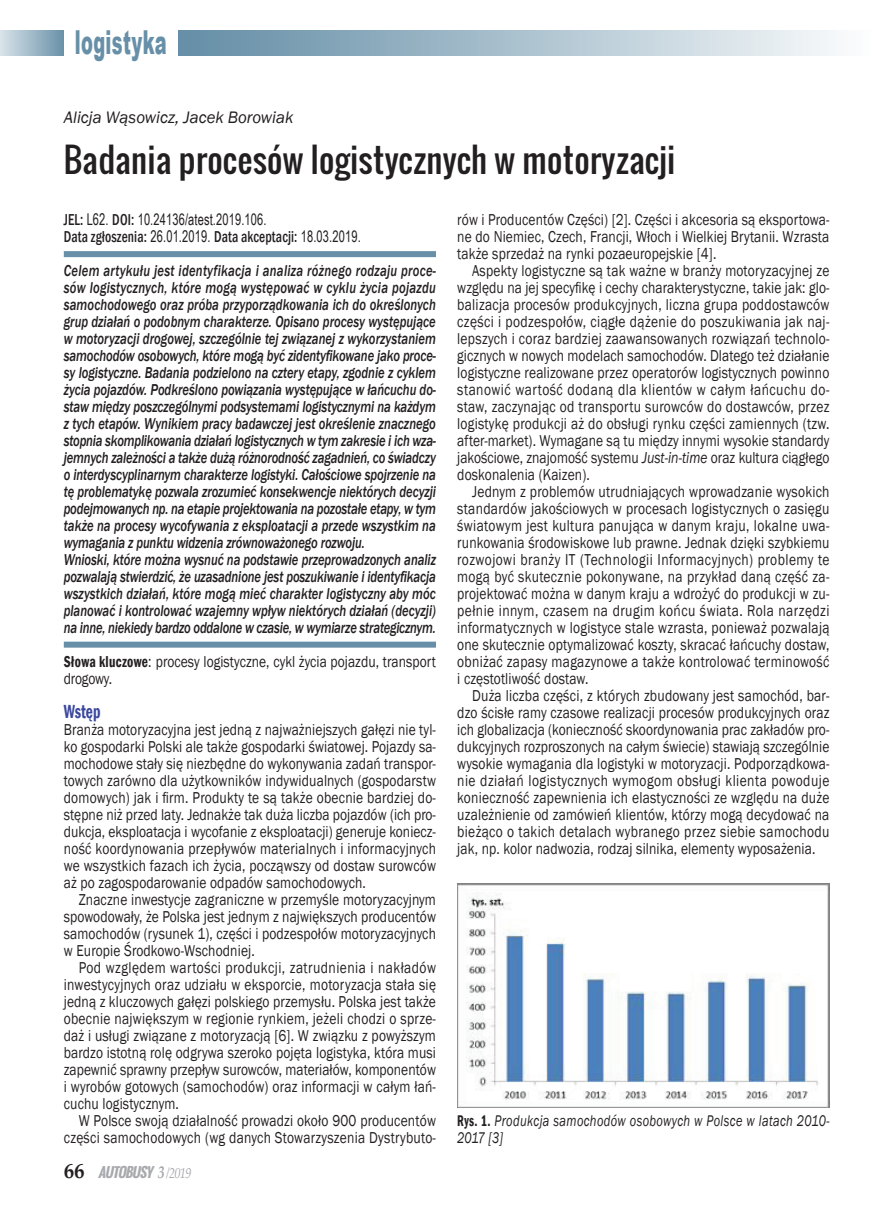
<style>
.page{position:relative;width:872px;height:1208px;background:#fff}
.page>*{position:absolute;margin:0;border:0;box-sizing:border-box;transform-origin:0 0}
.t1{font:33px "Oswald";letter-spacing:.01em;color:#231f20}
.t2{font:900 33px "Arial";letter-spacing:.02em;color:#6790a8;scale:.54 1}
.t3{font:600 condensed 19.5px "Franklin Gothic";letter-spacing:-.005em;color:#3b479d;scale:.8 1}
.t4{font:italic 17.1px "Franklin Gothic";color:#231f20}
.t5{font:16.2px/17px "Franklin Gothic";letter-spacing:.01em;color:#231f20;text-align:justify;scale:.83 1}
.t6{font:italic 500 16.2px/17px "Franklin Gothic";letter-spacing:-.005em;color:#231f20;scale:.78 1}
.t7{font:italic 500 16.2px/33.9px "Franklin Gothic";letter-spacing:.02em;color:#231f20;scale:.78 1}
.t8{font:italic 15.9px/17px "Franklin Gothic";letter-spacing:.03em;color:#231f20;scale:.78 1}
.t9{font:15.9px "Arial Narrow";letter-spacing:.01em;color:#231f20;scale:.85 1}
.t10{font:italic 700 13.5px "Oswald";color:#a8a9ad}
.s1{font-family:"Franklin Gothic";font-weight:500;font-stretch:condensed;font-size:16.2px}
.s2{font-size:16.2px}
.s3{font-style:normal;font-stretch:condensed}
.s4{font-family:"Arial Narrow";font-weight:400;font-style:normal}
.s5{font-family:"Arial Narrow";font-weight:400;font-style:normal;font-size:15.9px}
.s6{font-weight:600;font-stretch:condensed}
.s7{font-style:italic}
.s8{font-weight:600;font-style:normal;font-stretch:condensed}
.s9{font-family:"Palatino Linotype";font-style:normal;font-size:21px;color:#231f20}
.s10{font-family:"Palatino Linotype";font-size:17.1px}
.s11{font-family:"Palatino Linotype";font-weight:400;font-size:14.85px}
</style>
<div class="page">
<div style="left:0;top:30px;width:64px;height:25px;background:linear-gradient(to right,#d9e3e9,#6b93aa)"></div>
<div style="left:179px;top:30px;width:693px;height:25px;background:linear-gradient(to right,#618ca5,#fbfcfc)"></div>
<div style="left:64px;top:251px;width:372px;height:6px;background:#6790a8"></div>
<div style="left:64px;top:641px;width:372px;height:6px;background:#6790a8"></div>
<img style="left:457px;top:883px;width:372px;height:224px">
<h1 class="t2" style="left:75px;top:19px;width:172px">logistyka</h1>
<p class="t4" style="left:64px;top:107px;width:231px">Alicja Wąsowicz, Jacek Borowiak</p>
<h1 class="t1" style="left:64px;top:135px;width:613px">Badania procesów logistycznych w motoryzacji</h1>
<p class="t9" style="left:64px;top:208px;width:240px"><span class="s1">JEL:</span> <span class="s2">L62.</span> <span class="s1">DOI:</span> 10.24136/atest.2019.106.</p>
<p class="t7" style="left:64px;top:220px;width:479px"><span class="s3">Data zgłoszenia:</span> <span class="s4">26.01.2019.</span> <span class="s3">Data akceptacji:</span> <span class="s5">18.03.2019.<br></span>Celem artykułu jest identyfikacja i analiza różnego rodzaju proce-</p>
<p class="t6" style="left:64px;top:279px;width:479px">sów logistycznych, które mogą występować w cyklu życia pojazdu samochodowego oraz próba przyporządkowania ich do określonych grup działań o podobnym charakterze. Opisano procesy występujące w motoryzacji drogowej, szczególnie tej związanej z wykorzystaniem samochodów osobowych, które mogą być zidentyfikowane jako proce&shy;sy logistyczne. Badania podzielono na cztery etapy, zgodnie z cyklem życia pojazdów. Podkreślono powiązania występujące w łańcuchu do&shy;staw między poszczególnymi podsystemami logistycznymi na każdym z tych etapów. Wynikiem pracy badawczej jest określenie znacznego stopnia skomplikowania działań logistycznych w tym zakresie i ich wza&shy;jemnych zależności a także dużą różnorodność zagadnień, co świadczy o interdyscyplinarnym charakterze logistyki. Całościowe spojrzenie na tę problematykę pozwala zrozumieć konsekwencje niektórych decyzji podejmowanych np. na etapie projektowania na pozostałe etapy, w tym także na procesy wycofywania z eksploatacji a przede wszystkim na wymagania z punktu widzenia zrównoważonego rozwoju.<br>Wnioski, które można wysnuć na podstawie przeprowadzonych analiz pozwalają stwierdzić, że uzasadnione jest poszukiwanie i identyfikacja wszystkich działań, które mogą mieć charakter logistyczny aby móc planować i kontrolować wzajemny wpływ niektórych działań (decyzji) na inne, niekiedy bardzo oddalone w czasie, w wymiarze strategicznym.</p>
<p class="t5" style="left:64px;top:653px;width:450px"><span class="s6">Słowa kluczowe</span>: procesy logistyczne, cykl życia pojazdu, transport drogowy.</p>
<p class="t3" style="left:64px;top:698px;width:47px">Wstęp</p>
<p class="t5" style="left:64px;top:721px;width:450px">Branża motoryzacyjna jest jedną z najważniejszych gałęzi nie tyl&shy;ko gospodarki Polski ale także gospodarki światowej. Pojazdy sa&shy;mochodowe stały się niezbędne do wykonywania zadań transpor&shy;towych zarówno dla użytkowników indywidualnych (gospodarstw domowych) jak i firm. Produkty te są także obecnie bardziej do&shy;stępne niż przed laty. Jednakże tak duża liczba pojazdów (ich pro&shy;dukcja, eksploatacja i wycofanie z eksploatacji) generuje koniecz&shy;ność koordynowania przepływów materialnych i informacyjnych we wszystkich fazach ich życia, począwszy od dostaw surowców aż po zagospodarowanie odpadów samochodowych.</p>
<p class="t5" style="left:64px;top:891px;width:450px;text-indent:15px">Znaczne inwestycje zagraniczne w przemyśle motoryzacyjnym spowodowały, że Polska jest jednym z największych producentów samochodów (rysunek 1), części i podzespołów motoryzacyjnych w Europie Środkowo-Wschodniej.</p>
<p class="t5" style="left:64px;top:959px;width:450px;text-indent:15px">Pod względem wartości produkcji, zatrudnienia i nakładów inwestycyjnych oraz udziału w eksporcie, motoryzacja stała się jedną z kluczowych gałęzi polskiego przemysłu. Polska jest także obecnie największym w regionie rynkiem, jeżeli chodzi o sprze&shy;daż i usługi związane z motoryzacją [6]. W związku z powyższym bardzo istotną rolę odgrywa szeroko pojęta logistyka, która musi zapewnić sprawny przepływ surowców, materiałów, komponentów i wyrobów gotowych (samochodów) oraz informacji w całym łań&shy;cuchu logistycznym.</p>
<p class="t5" style="left:64px;top:1112px;width:450px;text-align:right">W Polsce swoją działalność prowadzi około 900 producentów części samochodowych (wg danych Stowarzyszenia Dystrybuto-</p>
<p class="t5" style="left:457px;top:212px;width:450px">rów i Producentów Części) [2]. Części i akcesoria są eksportowa&shy;ne do Niemiec, Czech, Francji, Włoch i Wielkiej Brytanii. Wzrasta także sprzedaż na rynki pozaeuropejskie [4].</p>
<p class="t5" style="left:457px;top:263px;width:450px;text-indent:15px">Aspekty logistyczne są tak ważne w branży motoryzacyjnej ze względu na jej specyfikę i cechy charakterystyczne, takie jak: glo&shy;balizacja procesów produkcyjnych, liczna grupa poddostawców części i podzespołów, ciągłe dążenie do poszukiwania jak naj&shy;lepszych i coraz bardziej zaawansowanych rozwiązań technolo&shy;gicznych w nowych modelach samochodów. Dlatego też działanie logistyczne realizowane przez operatorów logistycznych powinno stanowić wartość dodaną dla klientów w całym łańcuchu do&shy;staw, zaczynając od transportu surowców do dostawców, przez logistykę produkcji aż do obsługi rynku części zamiennych (tzw. after-market). Wymagane są tu między innymi wysokie standardy jakościowe, znajomość systemu <span class="s7">Just-in-time</span> oraz kultura ciągłego doskonalenia (Kaizen).</p>
<p class="t5" style="left:457px;top:483px;width:450px;text-indent:15px">Jednym z problemów utrudniających wprowadzanie wysokich standardów jakościowych w procesach logistycznych o zasięgu światowym jest kultura panująca w danym kraju, lokalne uwa&shy;runkowania środowiskowe lub prawne. Jednak dzięki szybkiemu rozwojowi branży IT (Technologii Informacyjnych) problemy te mogą być skutecznie pokonywane, na przykład daną część za&shy;projektować można w danym kraju a wdrożyć do produkcji w zu&shy;pełnie innym, czasem na drugim końcu świata. Rola narzędzi informatycznych w logistyce stale wzrasta, ponieważ pozwalają one skutecznie optymalizować koszty, skracać łańcuchy dostaw, obniżać zapasy magazynowe a także kontrolować terminowość i częstotliwość dostaw.</p>
<p class="t5" style="left:457px;top:687px;width:450px;text-indent:15px">Duża liczba części, z których zbudowany jest samochód, bar&shy;dzo ścisłe ramy czasowe realizacji procesów produkcyjnych oraz ich globalizacja (konieczność skoordynowania prac zakładów pro&shy;dukcyjnych rozproszonych na całym świecie) stawiają szczególnie wysokie wymagania dla logistyki w motoryzacji. Podporządkowa&shy;nie działań logistycznych wymogom obsługi klienta powoduje konieczność zapewnienia ich elastyczności ze względu na duże uzależnienie od zamówień klientów, którzy mogą decydować na bieżąco o takich detalach wybranego przez siebie samochodu jak, np. kolor nadwozia, rodzaj silnika, elementy wyposażenia.</p>
<p class="t8" style="left:457px;top:1112px;width:478px"><span class="s8">Rys. 1.</span> Produkcja samochodów osobowych w Polsce w latach 2010-<br>2017 [3]</p>
<p class="t10" style="left:64px;top:1162px;width:129px"><span class="s9">6 6</span> AUTOBUSY <span class="s10">3</span> <span class="s11">/2019</span></p>
</div>
